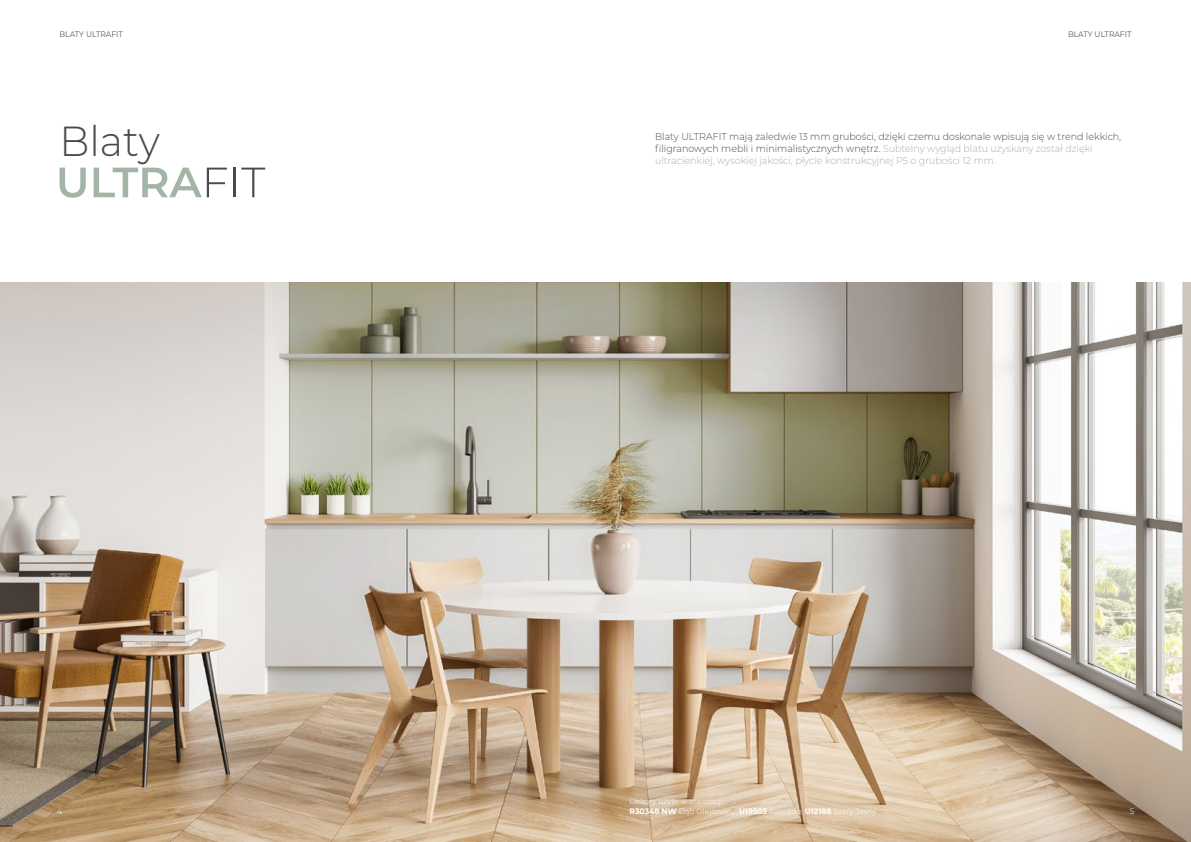
<style>
.page{position:relative;width:1191px;height:842px;background:#fff}
.page>*{position:absolute;margin:0;border:0;box-sizing:border-box;transform-origin:0 0}
.t1{font:300 42px "Montserrat";color:#4a4a49;scale:.95 1}
.t2{font:300 10px/12px "Montserrat";color:#4a4a49;scale:.95 1}
.t3{font:300 10px "Montserrat";color:#a3b5a6;scale:.95 1}
.t4{font:300 8px/9.6px "Montserrat";color:#fff;scale:.95 1}
.t5{font:8px "Montserrat";color:#575756;scale:.95 1}
.t6{font:300 8px "Montserrat";color:#fff}
.s1{color:#a3b5a6}
.s2{font-weight:700}
</style>
<div class="page">
<img style="left:0;top:283px;width:1191px;height:559px">
<svg style="left:60px;top:168px;width:26px;height:30px"></svg>
<svg style="left:94px;top:168px;width:133px;height:29px"></svg>
<hr style="left:234px;top:168px;width:2px;height:29px;background:#4a4a49">
<svg style="left:241px;top:168px;width:24px;height:29px"></svg>
<p class="t5" style="left:60px;top:29px;width:68px">BLATY ULTRAFIT</p>
<h1 class="t1" style="left:60px;top:112px;width:107px">Blaty</h1>
<p class="t5" style="left:1068px;top:29px;width:68px">BLATY ULTRAFIT</p>
<p class="t2" style="left:655px;top:130px;width:492px">Blaty ULTRAFIT mają zaledwie 13 mm grubości, dzięki czemu doskonale wpisują się w trend lekkich, filigranowych mebli i minimalistycznych wnętrz. <span class="s1">Subtelny wygląd blatu uzyskany został dzięki</span></p>
<p class="t3" style="left:655px;top:154px;width:360px">ultracienkiej, wysokiej jakości, płycie konstrukcyjnej P5 o grubości 12 mm.</p>
<p class="t4" style="left:629px;top:796px;width:261px">Dekory użyte w aranżacji:<br><span class="s2">R30348 NW</span> Dąb Olejowany, <span class="s2">U19503</span> Avocado, <span class="s2">U12188</span> Szary Jasny</p>
<p class="t6" style="left:57px;top:805px;width:7px">4</p>
<p class="t6" style="left:1129px;top:805px;width:6px">5</p>
</div>
